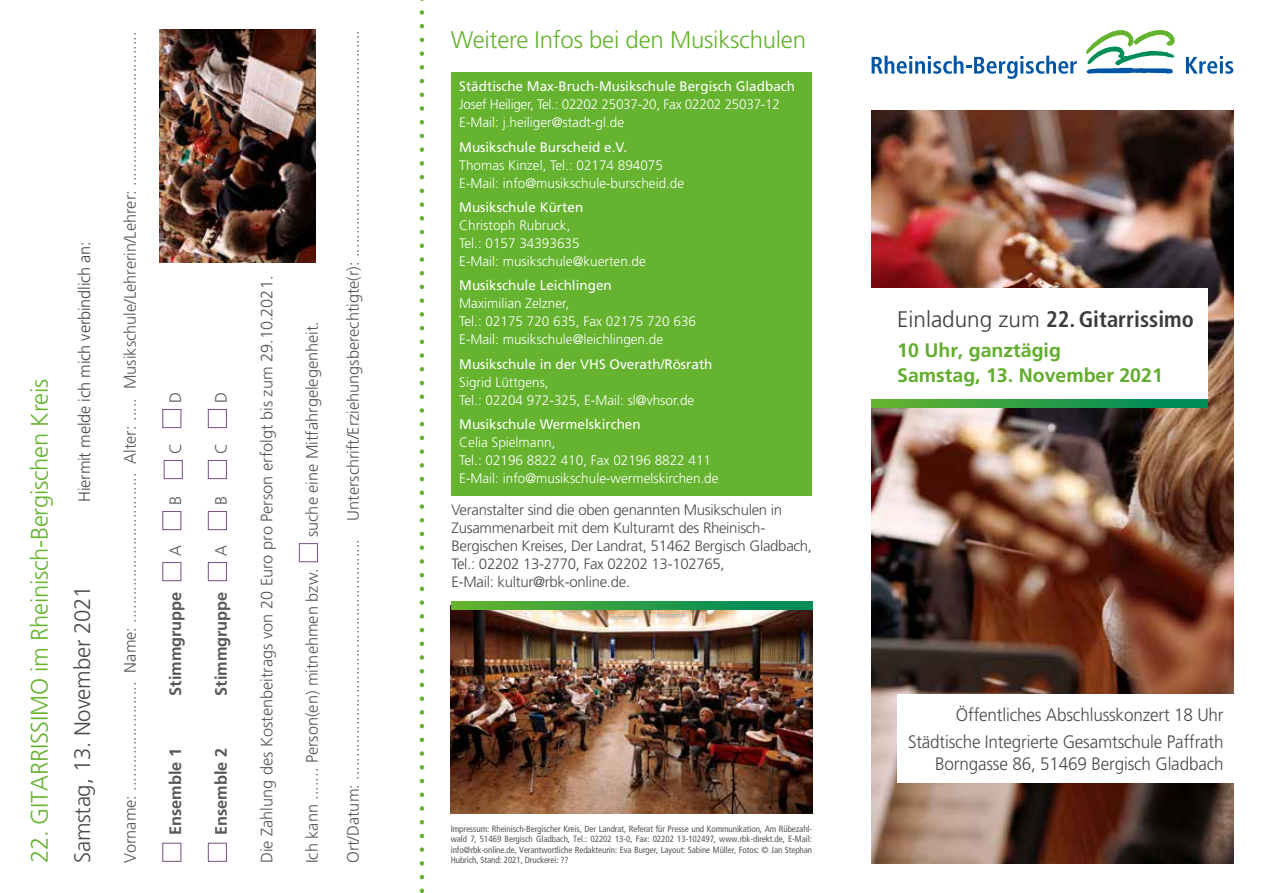
<style>
.page{position:relative;width:1263px;height:893px;background:#fff}
.page>*{position:absolute;margin:0;border:0;box-sizing:border-box;transform-origin:0 0}
.t1{font:300 24px "Frutiger LT Std";letter-spacing:-.01em;color:#65b32e}
.t2{font:700 condensed 22.5px "Frutiger LT Std";color:#3c3c3b}
.t3{font:300 22.5px "Frutiger LT Std";letter-spacing:-.01em;color:#4a4a49}
.t4{font:700 19.5px/25.5px "Frutiger LT Std";color:#62ad2d}
.t5{font:300 18px/26.7px "Frutiger LT Std";letter-spacing:-.01em;color:#4a4a49;text-align:right;scale:.95 1}
.t6{font:300 16.5px "Frutiger LT Std";color:#575756}
.t7{font:700 16.5px "Frutiger LT Std";color:#575756}
.t8{font:300 16.5px "Frutiger LT Std";letter-spacing:-.01em;color:#4a4a49}
.t9{font:300 15px/18px "Frutiger LT Std";letter-spacing:-.02em;color:#4a4a49}
.t10{font:300 13.8px/18px "Frutiger LT Std";color:#fff}
.t11{font:13.8px "Frutiger LT Std";color:#fff}
.t12{font:300 13.8px/18px "Frutiger LT Std";letter-spacing:-.02em;color:#fff}
.t13{font:condensed 9px/10.5px "Frutiger LT Std";letter-spacing:-.01em;color:#575756;text-align:justify}
.s1{font-weight:300;font-stretch:normal}
</style>
<div class="page">
<img style="left:871px;top:110px;width:362px;height:753px">
<svg style="left:1186px;top:56px;width:47px;height:18px"></svg>
<svg style="left:1086px;top:30px;width:89px;height:44px"></svg>
<svg style="left:872px;top:56px;width:205px;height:23px"></svg>
<div style="left:162px;top:843px;width:19px;height:19px;border:1px solid #764f85"></div>
<div style="left:162px;top:562px;width:19px;height:19px;border:1px solid #764f85"></div>
<div style="left:162px;top:511px;width:19px;height:19px;border:1px solid #764f85"></div>
<div style="left:164px;top:460px;width:19px;height:19px;border:1px solid #764f85"></div>
<div style="left:162px;top:409px;width:19px;height:19px;border:1px solid #764f85"></div>
<div style="left:208px;top:843px;width:19px;height:19px;border:1px solid #764f85"></div>
<div style="left:208px;top:562px;width:19px;height:19px;border:1px solid #764f85"></div>
<div style="left:208px;top:511px;width:19px;height:19px;border:1px solid #764f85"></div>
<div style="left:208px;top:460px;width:19px;height:19px;border:1px solid #764f85"></div>
<div style="left:208px;top:409px;width:19px;height:19px;border:1px solid #764f85"></div>
<div style="left:299px;top:543px;width:19px;height:19px;border:1px solid #764f85"></div>
<svg style="left:420px;top:0;width:4px;height:893px"></svg>
<div style="left:451px;top:72px;width:360px;height:424px;background:#65b32e"></div>
<img style="left:451px;top:609px;width:361px;height:205px">
<div style="left:812px;top:288px;width:396px;height:119px;background:#fff"></div>
<svg style="left:871px;top:399px;width:337px;height:8px;background:#2c9d44"></svg>
<img style="left:159px;top:30px;width:157px;height:233px">
<svg style="left:451px;top:601px;width:361px;height:8px;background:#2c9d44"></svg>
<div style="left:897px;top:695px;width:339px;height:88px;background:#fff"></div>
<h1 class="t1" style="left:26px;top:863px;width:486px;rotate:-90deg">22. GITARRISSIMO im Rheinisch-Bergischen Kreis</h1>
<p class="t8" style="left:75px;top:502px;width:262px;rotate:-90deg">Hiermit melde ich mich verbindlich an:</p>
<h2 class="t3" style="left:70px;top:863px;width:279px;rotate:-90deg">Samstag, 13. November 2021</h2>
<p class="t6" style="left:121px;top:863px;width:833px;rotate:-90deg">Vorname: ........................ Name: ................................. Alter: ..... Musikschule/Lehrerin/Lehrer: ..................................</p>
<p class="t6" style="left:166px;top:403px;width:12px;rotate:-90deg">D</p>
<p class="t6" style="left:166px;top:454px;width:12px;rotate:-90deg">C</p>
<p class="t6" style="left:166px;top:505px;width:11px;rotate:-90deg">B</p>
<p class="t6" style="left:166px;top:556px;width:12px;rotate:-90deg">A</p>
<p class="t7" style="left:166px;top:696px;width:106px;rotate:-90deg">Stimmgruppe</p>
<p class="t7" style="left:166px;top:835px;width:89px;rotate:-90deg">Ensemble 1</p>
<p class="t6" style="left:212px;top:403px;width:12px;rotate:-90deg">D</p>
<p class="t6" style="left:212px;top:454px;width:12px;rotate:-90deg">C</p>
<p class="t6" style="left:212px;top:505px;width:11px;rotate:-90deg">B</p>
<p class="t6" style="left:212px;top:556px;width:12px;rotate:-90deg">A</p>
<p class="t7" style="left:211px;top:696px;width:106px;rotate:-90deg">Stimmgruppe</p>
<p class="t7" style="left:211px;top:835px;width:89px;rotate:-90deg">Ensemble 2</p>
<p class="t6" style="left:257px;top:863px;width:589px;rotate:-90deg">Die Zahlung des Kostenbeitrags von 20 Euro pro Person erfolgt bis zum 29.10.2021.</p>
<p class="t6" style="left:303px;top:537px;width:218px;rotate:-90deg">suche eine Mitfahrgelegenheit.</p>
<p class="t6" style="left:303px;top:863px;width:297px;rotate:-90deg">Ich kann ....... Person(en) mitnehmen bzw.</p>
<p class="t6" style="left:344px;top:863px;width:835px;rotate:-90deg">Ort/Datum: ..................................................... Unterschrift/Erziehungsberechtigte(r): ..................................................</p>
<h1 class="t1" style="left:451px;top:26px;width:357px">Weitere Infos bei den Musikschulen</h1>
<p class="t11" style="left:459px;top:78px;width:337px">Städtische Max-Bruch-Musikschule Bergisch Gladbach</p>
<p class="t12" style="left:459px;top:96px;width:322px">Josef Heiliger, Tel.: 02202 25037-20, Fax 02202 25037-12<br>E-Mail: j.heiliger@stadt-gl.de</p>
<p class="t11" style="left:459px;top:139px;width:169px">Musikschule Burscheid e.V.</p>
<p class="t10" style="left:459px;top:156px;width:226px">Thomas Kinzel, Tel.: 02174 894075<br>E-Mail: info@musikschule-burscheid.de</p>
<p class="t11" style="left:459px;top:199px;width:125px">Musikschule Kürten</p>
<p class="t10" style="left:459px;top:216px;width:188px">Christoph Rubruck,<br>Tel.: 0157 34393635<br>E-Mail: musikschule@kuerten.de</p>
<p class="t11" style="left:459px;top:277px;width:154px">Musikschule Leichlingen</p>
<p class="t10" style="left:459px;top:295px;width:238px">Maximilian Zelzner,<br>Tel.: 02175 720 635, Fax 02175 720 636<br>E-Mail: musikschule@leichlingen.de</p>
<p class="t11" style="left:459px;top:356px;width:255px">Musikschule in der VHS Overath/Rösrath</p>
<p class="t10" style="left:459px;top:373px;width:237px">Sigrid Lüttgens,<br>Tel.: 02204 972-325, E-Mail: sl@vhsor.de</p>
<p class="t11" style="left:459px;top:416px;width:183px">Musikschule Wermelskirchen</p>
<p class="t10" style="left:459px;top:433px;width:261px">Celia Spielmann,<br>Tel.: 02196 8822 410, Fax 02196 8822 411<br>E-Mail: info@musikschule-wermelskirchen.de</p>
<p class="t9" style="left:452px;top:501px;width:362px">Veranstalter sind die oben genannten Musikschulen in Zusammenarbeit mit dem Kulturamt des Rheinisch-Bergischen Kreises, Der Landrat, 51462 Bergisch Gladbach, Tel.: 02202 13-2770, Fax 02202 13-102765,<br>E-Mail: kultur@rbk-online.de.</p>
<p class="t13" style="left:451px;top:823px;width:363px">Impressum: Rheinisch-Bergischer Kreis, Der Landrat, Referat für Presse und Kommunikation, Am Rübezahl&shy;wald 7, 51469 Bergisch Gladbach, Tel.: 02202 13-0, Fax: 02202 13-102497, www.rbk-direkt.de, E-Mail: info@rbk-online.de, Verantwortliche Redakteurin: Eva Burger, Layout: Sabine Müller, Fotos: © Jan Stephan Hubrich, Stand: 2021, Druckerei: ??</p>
<h2 class="t2" style="left:897px;top:306px;width:298px"><span class="s1">Einladung zum</span> 22.Gitarrissimo</h2>
<p class="t4" style="left:897px;top:337px;width:267px">10 Uhr, ganztägig<br>Samstag, 13. November 2021</p>
<p class="t5" style="left:908px;top:702px;width:334px">Öffentliches Abschlusskonzert 18 Uhr<br>Städtische Integrierte Gesamtschule Paffrath</p>
<p class="t5" style="left:935px;top:751px;width:305px">Borngasse 86, 51469 Bergisch Gladbach</p>
</div>
